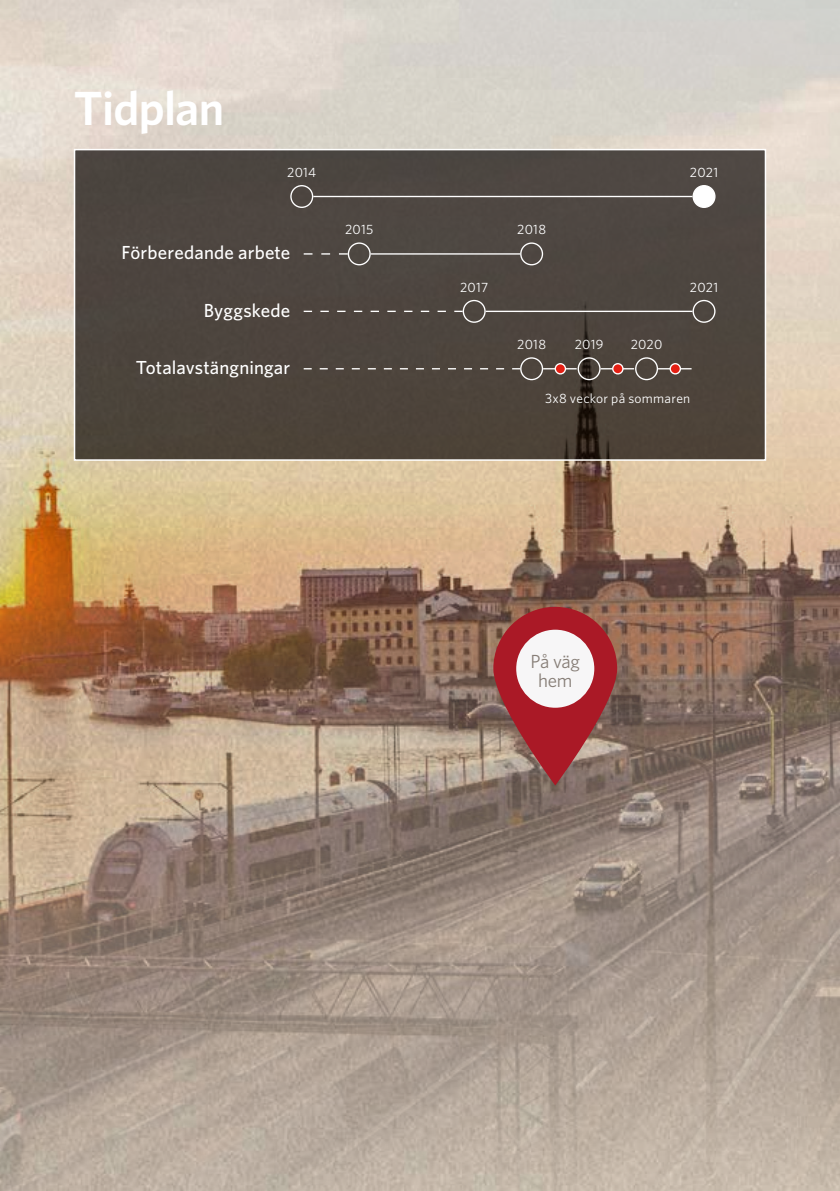
<style>
.page{position:relative;width:840px;height:1191px;background:#fff}
.page>*{position:absolute;margin:0;border:0;box-sizing:border-box;transform-origin:0 0}
.t1{font:600 48px "Whitney";letter-spacing:-.015em;color:#fff}
.t2{font:19px/18.8px "Whitney";letter-spacing:-.015em;color:#877e77;text-align:center}
.t3{font:500 18.8px "Whitney";letter-spacing:.01em;color:#fff}
.t4{font:13.6px "Whitney";letter-spacing:.02em;color:#fff}
</style>
<div class="page">
<img style="left:0;top:0;width:839px;height:1191px">
<div style="left:74px;top:150px;width:691px;height:310px;background:#4d453f"></div>
<div style="left:74px;top:149px;width:691px;height:312px;border:2px solid #fff"></div>
<div style="left:692px;top:186px;width:22px;height:21px;background:#fff;border-radius:50%"></div>
<div style="left:692px;top:185px;width:23px;height:23px;border:1px solid #fff;border-radius:50%"></div>
<hr style="left:313px;top:196px;width:379px;height:1px;background:#fff">
<div style="left:290px;top:185px;width:23px;height:23px;border:1px solid #fff;border-radius:50%"></div>
<div style="left:347px;top:242px;width:23px;height:23px;border:1px solid #fff;border-radius:50%"></div>
<div style="left:520px;top:242px;width:23px;height:23px;border:1px solid #fff;border-radius:50%"></div>
<hr style="left:370px;top:253px;width:150px;height:2px;background:#fff">
<div style="left:462px;top:300px;width:23px;height:23px;border:1px solid #fff;border-radius:50%"></div>
<div style="left:692px;top:300px;width:23px;height:23px;border:1px solid #fff;border-radius:50%"></div>
<hr style="left:485px;top:311px;width:207px;height:1px;background:#fff">
<div style="left:520px;top:357px;width:23px;height:23px;border:1px solid #fff;border-radius:50%"></div>
<div style="left:577px;top:357px;width:23px;height:23px;border:1px solid #fff;border-radius:50%"></div>
<div style="left:634px;top:357px;width:23px;height:23px;border:1px solid #fff;border-radius:50%"></div>
<hr style="left:543px;top:368px;width:33px;height:1px;background:#fff">
<hr style="left:600px;top:368px;width:33px;height:1px;background:#fff">
<svg style="left:303px;top:253px;width:44px;height:2px"></svg>
<svg style="left:303px;top:311px;width:159px;height:1px"></svg>
<svg style="left:303px;top:368px;width:217px;height:1px"></svg>
<hr style="left:657px;top:368px;width:34px;height:1px;background:#fff">
<svg style="left:555px;top:364px;width:10px;height:10px"></svg>
<div style="left:554px;top:363px;width:11px;height:11px;border:1px solid #fff;border-radius:50%"></div>
<svg style="left:612px;top:364px;width:10px;height:10px"></svg>
<div style="left:611px;top:363px;width:12px;height:11px;border:1px solid #fff;border-radius:50%"></div>
<svg style="left:669px;top:364px;width:11px;height:10px"></svg>
<div style="left:669px;top:363px;width:11px;height:11px;border:1px solid #fff;border-radius:50%"></div>
<svg style="left:493px;top:607px;width:123px;height:178px;background:#a2383d"></svg>
<div style="left:516px;top:629px;width:78px;height:78px;background:#f7f6f7;border-radius:50%"></div>
<h1 class="t1" style="left:74px;top:76px;width:152px">Tidplan</h1>
<p class="t4" style="left:287px;top:163px;width:31px">2014</p>
<h3 class="t3" style="left:121px;top:240px;width:170px">Förberedande arbete</h3>
<h3 class="t3" style="left:204px;top:298px;width:88px">Byggskede</h3>
<h3 class="t3" style="left:136px;top:355px;width:156px">Totalavstängningar</h3>
<p class="t4" style="left:345px;top:220px;width:30px">2015</p>
<p class="t4" style="left:460px;top:278px;width:30px">2017</p>
<p class="t4" style="left:517px;top:220px;width:30px">2018</p>
<p class="t4" style="left:517px;top:335px;width:30px">2018</p>
<p class="t4" style="left:630px;top:335px;width:33px">2020</p>
<p class="t4" style="left:574px;top:335px;width:30px">2019</p>
<p class="t4" style="left:689px;top:163px;width:30px">2021</p>
<p class="t4" style="left:689px;top:278px;width:30px">2021</p>
<p class="t4" style="left:545px;top:389px;width:146px">3x8 veckor på sommaren</p>
<h2 class="t2" style="left:530px;top:651px;width:51px">På väg hem</h2>
</div>
